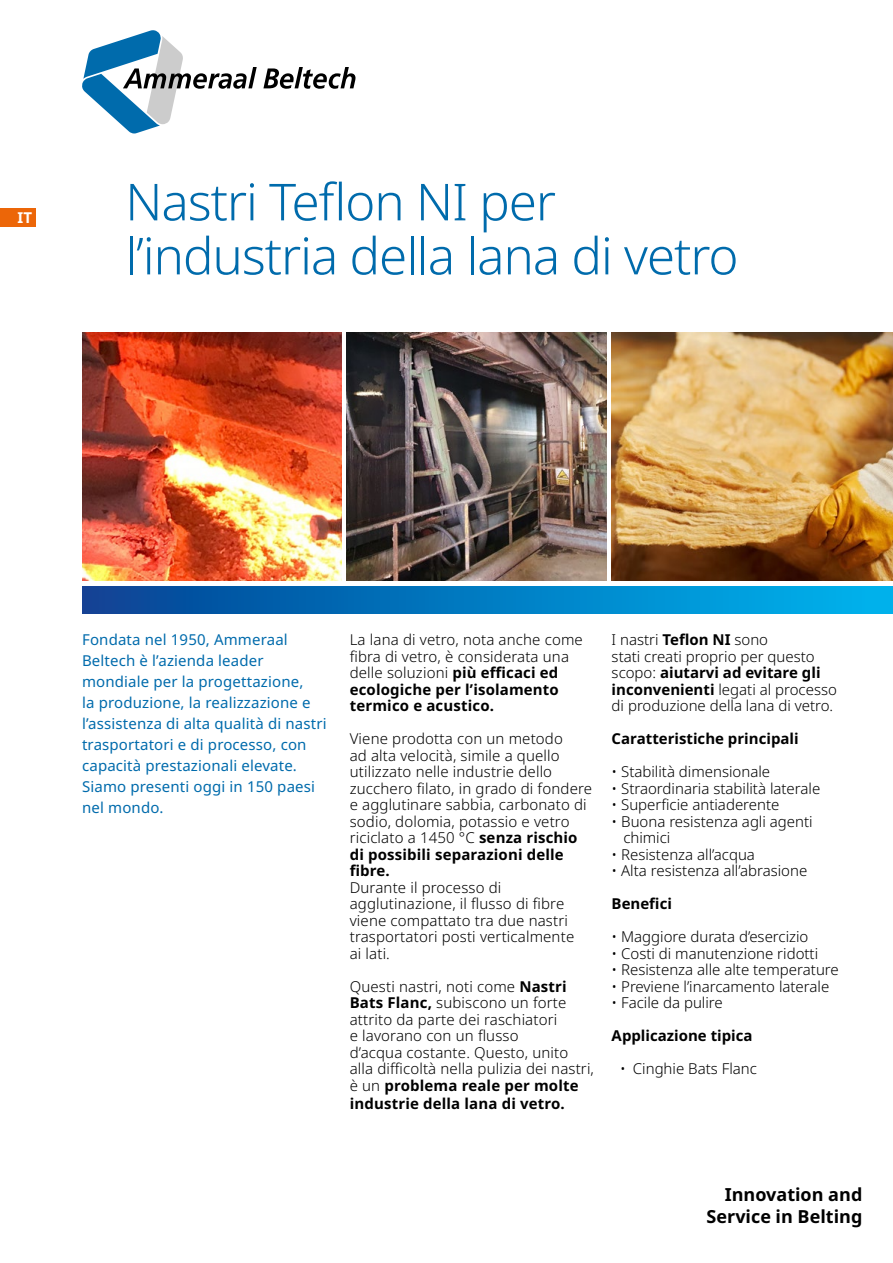
<style>
.page{position:relative;width:893px;height:1263px;background:#fff}
.page>*{position:absolute;margin:0;border:0;box-sizing:border-box;transform-origin:0 0}
.t1{font:300 51px/54px "Noto Sans";letter-spacing:-.02em;color:#006bac}
.t2{font:700 18px/21.6px "Noto Sans";color:#000;text-align:right}
.t3{font:300 15px/16.5px "Noto Sans";letter-spacing:.01em;color:#000}
.t4{font:15px/21px "Noto Sans";letter-spacing:.01em;color:#006bac}
.t5{font:700 15px "Noto Sans";color:#000}
.t6{font:700 15px "Noto Sans";color:#fff}
.s1{font-weight:700}
</style>
<div class="page">
<div style="left:0;top:208px;width:35px;height:18px;background:#ec6608"></div>
<svg style="left:82px;top:30px;width:273px;height:103px"></svg>
<div style="left:82px;top:586px;width:811px;height:28px;background:linear-gradient(to right,#064295,#00b5ef)"></div>
<img style="left:82px;top:332px;width:259px;height:249px">
<img style="left:347px;top:332px;width:259px;height:249px">
<img style="left:611px;top:332px;width:282px;height:249px">
<p class="t6" style="left:18px;top:207px;width:16px">IT</p>
<h1 class="t1" style="left:125px;top:176px;width:615px">Nastri Teflon NI per l’industria della lana di vetro</h1>
<p class="t4" style="left:82px;top:629px;width:246px">Fondata nel 1950, Ammeraal<br>Beltech è l’azienda leader mondiale per la progettazione,<br>la produzione, la realizzazione e l’assistenza di alta qualità di nastri trasportatori e di processo, con capacità prestazionali elevate.<br>Siamo presenti oggi in 150 paesi nel mondo.</p>
<p class="t3" style="left:612px;top:632px;width:227px">I nastri <span class="s1">Teflon NI</span> sono<br>stati creati proprio per questo scopo: <span class="s1">aiutarvi ad evitare gli inconvenienti</span> legati al processo di produzione della lana di vetro.</p>
<p class="t3" style="left:350px;top:632px;width:235px">La lana di vetro, nota anche come fibra di vetro, è considerata una delle soluzioni <span class="s1">più efficaci ed ecologiche per l’isolamento termico e acustico.</span></p>
<p class="t3" style="left:350px;top:731px;width:244px">Viene prodotta con un metodo<br>ad alta velocità, simile a quello utilizzato nelle industrie dello zucchero filato, in grado di fondere e agglutinare sabbia, carbonato di sodio, dolomia, potassio e vetro riciclato a 1450 °C <span class="s1">senza rischio di possibili separazioni delle fibre.</span></p>
<p class="t3" style="left:350px;top:880px;width:226px">Durante il processo di agglutinazione, il flusso di fibre viene compattato tra due nastri trasportatori posti verticalmente ai lati.</p>
<p class="t3" style="left:350px;top:979px;width:246px">Questi nastri, noti come <span class="s1">Nastri<br>Bats Flanc,</span> subiscono un forte attrito da parte dei raschiatori<br>e lavorano con un flusso<br>d’acqua costante. Questo, unito alla difficoltà nella pulizia dei nastri, è un <span class="s1">problema reale per molte</span></p>
<p class="t5" style="left:350px;top:1093px;width:217px">industrie della lana di vetro.</p>
<p class="t5" style="left:612px;top:728px;width:189px">Caratteristiche principali</p>
<p class="t3" style="left:612px;top:764px;width:160px">• Stabilità dimensionale</p>
<p class="t3" style="left:612px;top:780px;width:210px">• Straordinaria stabilità laterale</p>
<p class="t3" style="left:612px;top:797px;width:169px">• Superficie antiaderente</p>
<p class="t3" style="left:623px;top:813px;width:191px;text-indent:-12px">• Buona resistenza agli agenti chimici</p>
<p class="t3" style="left:612px;top:846px;width:145px">• Resistenza all’acqua</p>
<p class="t3" style="left:612px;top:863px;width:197px">• Alta resistenza all’abrasione</p>
<p class="t5" style="left:612px;top:893px;width:62px">Benefici</p>
<p class="t3" style="left:612px;top:929px;width:198px">• Maggiore durata d’esercizio</p>
<p class="t3" style="left:612px;top:945px;width:208px">• Costi di manutenzione ridotti</p>
<p class="t3" style="left:612px;top:962px;width:229px">• Resistenza alle alte temperature</p>
<p class="t3" style="left:612px;top:978px;width:219px">• Previene l’inarcamento laterale</p>
<p class="t3" style="left:612px;top:995px;width:113px">• Facile da pulire</p>
<p class="t5" style="left:612px;top:1025px;width:142px">Applicazione tipica</p>
<p class="t3" style="left:620px;top:1061px;width:138px">• Cinghie Bats Flanc</p>
<p class="t2" style="left:707px;top:1184px;width:157px">Innovation and<br>Service in Belting</p>
</div>
